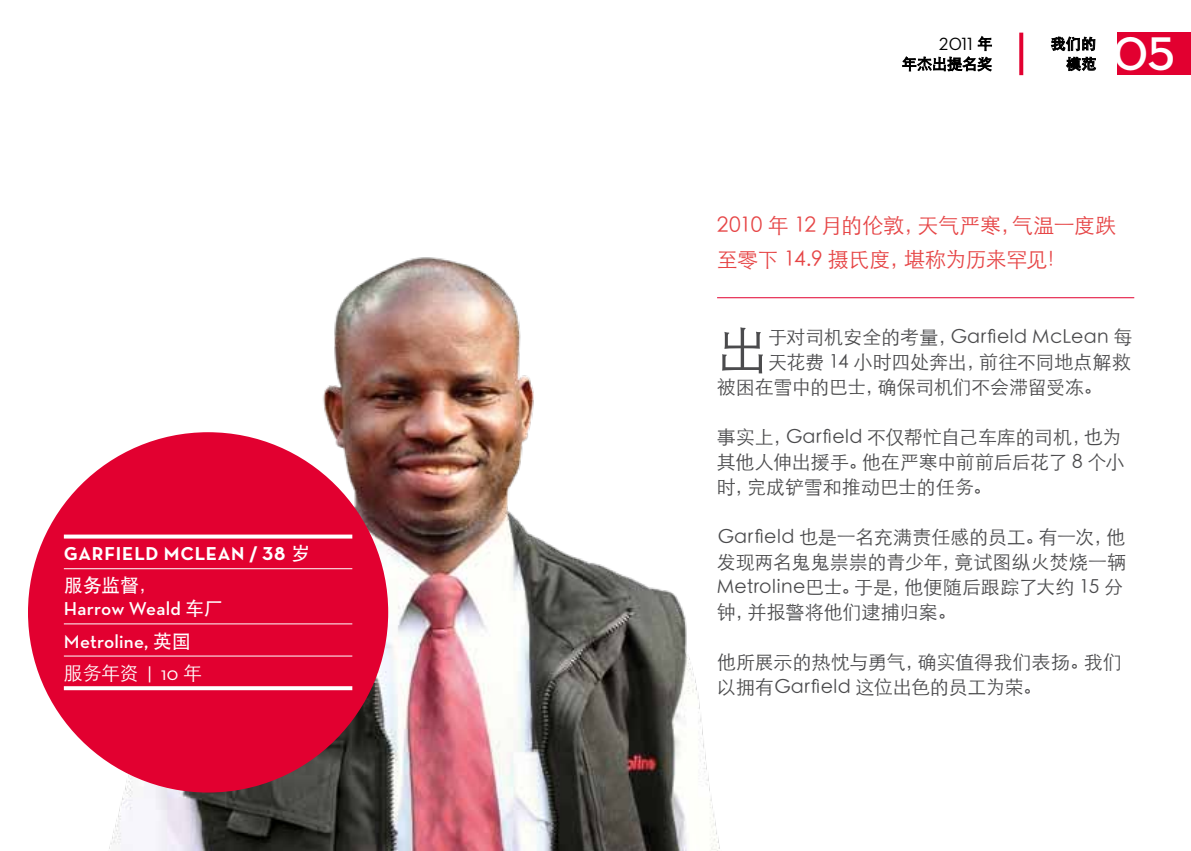
<style>
.page{position:relative;width:1191px;height:851px;background:#fff}
.page>*{position:absolute;margin:0;border:0;box-sizing:border-box;transform-origin:0 0}
.t1{font:51.2px "ST Xihei";color:#4b4b4d}
.t2{font:600 48px "Neutraface Text";color:#fff}
.t3{font:21px/34px "ST Xihei";letter-spacing:-.025em;color:#e64445}
.t4{font:19px/25px "ST Xihei";letter-spacing:-.005em;color:#4b4b4d}
.t5{font:600 19px/32.2px "Neutraface Text";letter-spacing:.01em;color:#fff}
.t6{font:700 19px "Neutraface Text";letter-spacing:.045em;color:#fff}
.t7{font:19px "ST Xihei";color:#fff}
.t8{font:19px "ST Heiti";color:#fff}
.t9{font:18px "Neutraface Text";color:#000}
.t10{font:15px "ST Xihei";letter-spacing:.01em;color:#000}
.t11{font:15px/20px "ST Heiti";color:#000;text-align:right}
.s1{font-family:"ST Heiti";font-weight:400}
.s2{font-family:"Neutraface Text"}
.s3{font-family:"ST Xihei";font-size:15px}
</style>
<div class="page">
<img style="left:99px;top:257px;width:661px;height:593px">
<hr style="left:717px;top:297px;width:417px;height:1px;background:#e20030">
<div style="left:28px;top:432px;width:360px;height:360px;background:#e20030;border-radius:50%"></div>
<hr style="left:64px;top:568px;width:288px;height:1px;background:#fff">
<hr style="left:64px;top:623px;width:288px;height:1px;background:#fff">
<hr style="left:64px;top:655px;width:288px;height:1px;background:#fff">
<svg style="left:64px;top:686px;width:288px;height:4px"></svg>
<svg style="left:64px;top:534px;width:288px;height:4px"></svg>
<div style="left:1117px;top:33px;width:74px;height:42px;background:#e20030"></div>
<svg style="left:1050px;top:36px;width:46px;height:36px"></svg>
<svg style="left:1019px;top:33px;width:4px;height:42px"></svg>
<svg style="left:902px;top:36px;width:90px;height:36px"></svg>
<p class="t6" style="left:64px;top:541px;width:14px">GARF</p>
<p class="t6" style="left:116px;top:541px;width:92px">IELD MCLEAN</p>
<p class="t6" style="left:250px;top:541px;width:61px">/ 38 <span class="s1">岁</span></p>
<p class="t8" style="left:64px;top:576px;width:94px">服务监督，</p>
<p class="t5" style="left:64px;top:592px;width:160px">Harrow Weald <span class="s1">车厂<br></span>Metroline, <span class="s1">英国</span></p>
<p class="t7" style="left:64px;top:663px;width:140px">服务年资 <span class="s2">| 10</span> 年</p>
<p class="t9" style="left:939px;top:33px;width:55px">2011 <span class="s3">年</span></p>
<p class="t10" style="left:902px;top:57px;width:92px">年杰出提名奖</p>
<p class="t11" style="left:1050px;top:34px;width:47px">我们的模范</p>
<h2 class="t2" style="left:1113px;top:24px;width:64px">05</h2>
<p class="t3" style="left:717px;top:208px;width:401px">2010 年 12 月的伦敦，天气严寒，气温一度跌至零下 14.9 摄氏度，堪称为历来罕见！</p>
<h1 class="t1" style="left:717px;top:325px;width:53px">出</h1>
<p class="t4" style="left:768px;top:324px;width:366px">于对司机安全的考量，Garfield McLean 每</p>
<p class="t4" style="left:768px;top:349px;width:365px">天花费 14 小时四处奔出，前往不同地点解救</p>
<p class="t4" style="left:717px;top:374px;width:387px">被困在雪中的巴士，确保司机们不会滞留受冻。</p>
<p class="t4" style="left:717px;top:424px;width:409px">事实上，Garfield 不仅帮忙自己车库的司机，也为其他人伸出援手。他在严寒中前前后后花了 8 个小时，完成铲雪和推动巴士的任务。</p>
<p class="t4" style="left:717px;top:524px;width:411px">Garfield 也是一名充满责任感的员工。有一次，他发现两名鬼鬼祟祟的青少年，竟试图纵火焚烧一辆<br>Metroline巴士。于是，他便随后跟踪了大约 15 分钟，并报警将他们逮捕归案。</p>
<p class="t4" style="left:717px;top:649px;width:406px">他所展示的热忱与勇气，确实值得我们表扬。我们以拥有Garfield 这位出色的员工为荣。</p>
</div>
